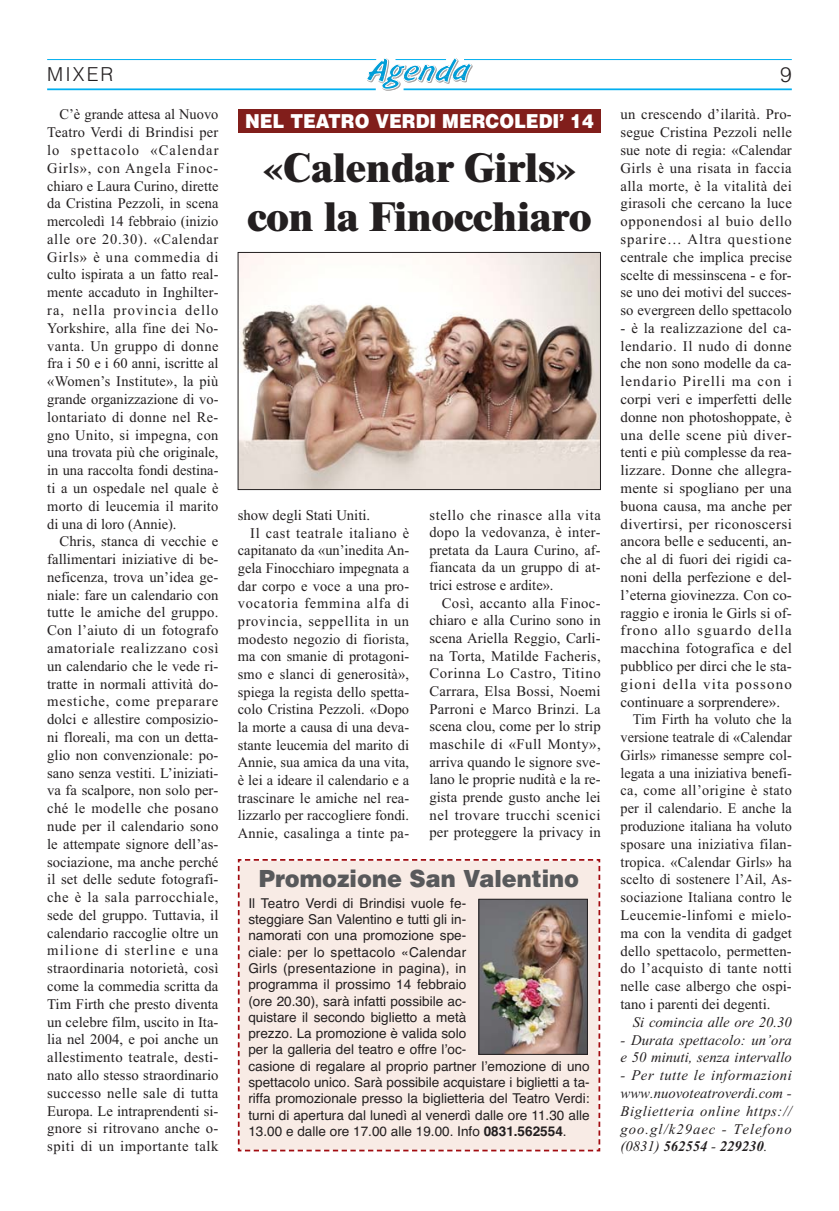
<style>
.page{position:relative;width:839px;height:1211px;background:#fff}
.page>*{position:absolute;margin:0;border:0;box-sizing:border-box;transform-origin:0 0}
.t1{font:800 40.25px/48.3px "Times";color:#231f20;text-align:center}
.t2{font:900 23.62px "Helvetica";color:#58595b;scale:.95 1}
.t3{font:300 21px "Helvetica";color:#231f20}
.t4{font:900 19.25px "Helvetica";color:#fff;scale:.92 1}
.t5{font:300 19.25px "Helvetica";letter-spacing:.11em;color:#231f20}
.t6{font:14.7px/17.8px "Times New Roman";letter-spacing:.005em;color:#231f20;text-align:justify}
.t7{font:italic 14.7px/17.8px "Times New Roman";letter-spacing:.005em;color:#231f20}
.t8{font:14.7px "Times New Roman";letter-spacing:.03em;color:#231f20}
.t9{font:14.7px "Times New Roman";letter-spacing:.075em;color:#231f20}
.t10{font:14.7px "Times New Roman";letter-spacing:.05em;color:#231f20}
.t11{font:14.7px "Times New Roman";letter-spacing:.025em;color:#231f20}
.t12{font:14.7px "Times New Roman";letter-spacing:.045em;color:#231f20}
.t13{font:14.7px "Times New Roman";letter-spacing:.035em;color:#231f20}
.t14{font:14.7px "Times New Roman";letter-spacing:.055em;color:#231f20}
.t15{font:14.7px "Times New Roman";letter-spacing:.06em;color:#231f20}
.t16{font:13.65px/16.3px "Helvetica";color:#231f20}
.s1{font-weight:700}
</style>
<div class="page">
<hr style="left:403px;top:88px;width:388px;height:2px;background:#00aeef">
<hr style="left:47px;top:88px;width:328px;height:2px;background:#00aeef">
<hr style="left:464px;top:59px;width:327px;height:1px;background:#00aeef">
<hr style="left:47px;top:59px;width:329px;height:1px;background:#00aeef">
<svg style="left:366px;top:58px;width:106px;height:33px"></svg>
<img style="left:240px;top:254px;width:358px;height:234px">
<div style="left:238px;top:252px;width:362px;height:238px;border:1px solid #231f20"></div>
<div style="left:238px;top:109px;width:362px;height:24px;background:#811e1b"></div>
<div style="left:237px;top:859px;width:364px;height:293px;background:#f8ebe5"></div>
<img style="left:480px;top:901px;width:105px;height:151px">
<div style="left:478px;top:899px;width:109px;height:155px;border:1px solid #231f20"></div>
<h3 class="t5" style="left:47px;top:67px;width:68px">MIXER</h3>
<h3 class="t3" style="left:780px;top:66px;width:13px">9</h3>
<p class="t6" style="left:47px;top:107px;width:173px;text-indent:12px">C’è grande attesa al Nuovo Teatro Verdi di Brindisi per lo spettacolo «Calendar Girls», con Angela Finoc&shy;chiaro e Laura Curino, dirette da Cristina Pezzoli, in scena mercoledì 14 febbraio (inizio alle ore 20.30). «Calendar Girls» è una commedia di culto ispirata a un fatto real&shy;mente accaduto in Inghilter&shy;ra, nella provincia dello Yorkshire, alla fine dei No&shy;vanta. Un gruppo di donne fra i 50 e i 60 anni, iscritte al «Women’s Institute», la più grande organizzazione di vo&shy;lontariato di donne nel Re&shy;gno Unito, si impegna, con una trovata più che originale, in una raccolta fondi destina&shy;ti a un ospedale nel quale è morto di leucemia il marito di una di loro (Annie).</p>
<p class="t6" style="left:47px;top:534px;width:173px;text-indent:12px">Chris, stanca di vecchie e fallimentari iniziative di be&shy;neficenza, trova un’idea ge&shy;niale: fare un calendario con tutte le amiche del gruppo.<br>Con l’aiuto di un fotografo amatoriale realizzano così un calendario che le vede ri&shy;tratte in normali attività do&shy;mestiche, come preparare dolci e allestire composizio&shy;ni floreali, ma con un detta&shy;glio non convenzionale: po&shy;sano senza vestiti. L’iniziati&shy;va fa scalpore, non solo per&shy;ché le modelle che posano nude per il calendario sono le attempate signore dell’as&shy;sociazione, ma anche perché il set delle sedute fotografi&shy;che è la sala parrocchiale, sede del gruppo. Tuttavia, il calendario raccoglie oltre un milione di sterline e una straordinaria notorietà, così come la commedia scritta da Tim Firth che presto diventa un celebre film, uscito in Ita&shy;lia nel 2004, e poi anche un allestimento teatrale, desti&shy;nato allo stesso straordinario successo nelle sale di tutta Europa. Le intraprendenti si&shy;gnore si ritrovano anche o&shy;spiti di un importante talk</p>
<p class="t6" style="left:620px;top:107px;width:173px">un crescendo d’ilarità. Pro&shy;segue Cristina Pezzoli nelle sue note di regia: «Calendar Girls è una risata in faccia alla morte, è la vitalità dei girasoli che cercano la luce opponendosi al buio dello sparire… Altra questione centrale che implica precise scelte di messinscena - e for&shy;se uno dei motivi del succes&shy;so evergreen dello spettacolo</p>
<p class="t11" style="left:620px;top:323px;width:173px">- è la realizzazione del ca-</p>
<p class="t13" style="left:620px;top:340px;width:173px">lendario. Il nudo di donne</p>
<p class="t6" style="left:620px;top:356px;width:173px">che non sono modelle da ca-</p>
<p class="t15" style="left:620px;top:376px;width:173px">lendario Pirelli ma con i</p>
<p class="t6" style="left:620px;top:391px;width:173px">corpi veri e imperfetti delle</p>
<p class="t6" style="left:620px;top:409px;width:173px">donne non photoshoppate, è</p>
<p class="t8" style="left:620px;top:429px;width:173px">una delle scene più diver-</p>
<p class="t6" style="left:620px;top:445px;width:173px">tenti e più complesse da rea-</p>
<p class="t6" style="left:620px;top:463px;width:173px">lizzare. Donne che allegra-</p>
<p class="t6" style="left:620px;top:480px;width:173px">mente si spogliano per una</p>
<p class="t6" style="left:620px;top:498px;width:173px">buona causa, ma anche per</p>
<p class="t8" style="left:620px;top:518px;width:173px">divertirsi, per riconoscersi</p>
<p class="t6" style="left:620px;top:534px;width:173px">ancora belle e seducenti, an-</p>
<p class="t6" style="left:620px;top:551px;width:173px">che al di fuori dei rigidi ca-</p>
<p class="t6" style="left:620px;top:569px;width:173px">noni della perfezione e del-</p>
<p class="t6" style="left:620px;top:587px;width:173px">l’eterna giovinezza. Con co-</p>
<p class="t6" style="left:620px;top:605px;width:173px">raggio e ironia le Girls si of-</p>
<p class="t9" style="left:620px;top:625px;width:173px">frono allo sguardo della</p>
<p class="t6" style="left:620px;top:640px;width:173px">macchina fotografica e del</p>
<p class="t6" style="left:620px;top:658px;width:173px">pubblico per dirci che le sta-</p>
<p class="t9" style="left:620px;top:678px;width:173px">gioni della vita possono</p>
<p class="t6" style="left:620px;top:694px;width:161px">continuare a sorprendere».</p>
<p class="t6" style="left:632px;top:712px;width:160px">Tim Firth ha voluto che la</p>
<p class="t6" style="left:620px;top:729px;width:173px">versione teatrale di «Calendar</p>
<p class="t6" style="left:620px;top:747px;width:173px">Girls» rimanesse sempre col-</p>
<p class="t6" style="left:620px;top:765px;width:173px">legata a una iniziativa benefi-</p>
<p class="t8" style="left:620px;top:785px;width:173px">ca, come all’origine è stato</p>
<p class="t6" style="left:620px;top:800px;width:173px">per il calendario. E anche la</p>
<p class="t6" style="left:620px;top:818px;width:173px">produzione italiana ha voluto</p>
<p class="t6" style="left:620px;top:836px;width:173px">sposare una iniziativa filan-</p>
<p class="t6" style="left:620px;top:854px;width:173px">tropica. «Calendar Girls» ha</p>
<p class="t6" style="left:620px;top:872px;width:173px">scelto di sostenere l’Ail, As-</p>
<p class="t6" style="left:620px;top:889px;width:173px">sociazione Italiana contro le</p>
<p class="t8" style="left:620px;top:909px;width:173px">Leucemie-linfomi e mielo-</p>
<p class="t6" style="left:620px;top:925px;width:173px">ma con la vendita di gadget</p>
<p class="t6" style="left:620px;top:943px;width:173px">dello spettacolo, permetten-</p>
<p class="t8" style="left:620px;top:963px;width:173px">do l’acquisto di tante notti</p>
<p class="t6" style="left:620px;top:978px;width:173px">nelle case albergo che ospi-</p>
<p class="t6" style="left:620px;top:996px;width:151px">tano i parenti dei degenti.</p>
<p class="t7" style="left:632px;top:1014px;width:160px">Si comincia alle ore 20.30</p>
<p class="t7" style="left:620px;top:1032px;width:173px">- Durata spettacolo: un’ora e 50 minuti, senza intervallo</p>
<p class="t7" style="left:620px;top:1067px;width:173px;text-align:justify">- Per tutte le informazioni www.nuovoteatroverdi.com - Biglietteria online https:// goo.gl/k29aec - Telefono (0831) <span class="s1">562554</span> - <span class="s1">229230</span>.</p>
<h3 class="t4" style="left:245px;top:115px;width:380px">NEL TEATRO VERDI MERCOLEDI’ 14</h3>
<h1 class="t1" style="left:247px;top:147px;width:345px">«Calendar Girls» con la Finocchiaro</h1>
<p class="t6" style="left:429px;top:507px;width:173px">stello che rinasce alla vita dopo la vedovanza, è inter&shy;pretata da Laura Curino, af&shy;fiancata da un gruppo di at&shy;trici estrose e ardite».</p>
<p class="t6" style="left:429px;top:595px;width:173px;text-indent:12px">Così, accanto alla Finoc&shy;chiaro e alla Curino sono in scena Ariella Reggio, Carli&shy;na Torta, Matilde Facheris, Corinna Lo Castro, Titino Carrara, Elsa Bossi, Noemi Parroni e Marco Brinzi. La scena clou, come per lo strip maschile di «Full Monty», arriva quando le signore sve&shy;lano le proprie nudità e la re&shy;gista prende gusto anche lei nel trovare trucchi scenici per proteggere la privacy in</p>
<p class="t6" style="left:238px;top:507px;width:134px">show degli Stati Uniti.</p>
<p class="t12" style="left:250px;top:527px;width:160px">Il cast teatrale italiano è</p>
<p class="t6" style="left:238px;top:543px;width:173px">capitanato da «un’inedita An-</p>
<p class="t6" style="left:238px;top:560px;width:173px">gela Finocchiaro impegnata a</p>
<p class="t6" style="left:238px;top:578px;width:173px">dar corpo e voce a una pro-</p>
<p class="t14" style="left:238px;top:598px;width:173px">vocatoria femmina alfa di</p>
<p class="t10" style="left:238px;top:616px;width:173px">provincia, seppellita in un</p>
<p class="t6" style="left:238px;top:631px;width:173px">modesto negozio di fiorista,</p>
<p class="t6" style="left:238px;top:649px;width:173px">ma con smanie di protagoni-</p>
<p class="t6" style="left:238px;top:666px;width:173px">smo e slanci di generosità»,</p>
<p class="t6" style="left:238px;top:684px;width:173px">spiega la regista dello spetta-</p>
<p class="t6" style="left:238px;top:701px;width:173px">colo Cristina Pezzoli. «Dopo</p>
<p class="t6" style="left:238px;top:719px;width:173px">la morte a causa di una deva-</p>
<p class="t6" style="left:238px;top:737px;width:173px">stante leucemia del marito di</p>
<p class="t6" style="left:238px;top:754px;width:173px">Annie, sua amica da una vita,</p>
<p class="t6" style="left:238px;top:772px;width:173px">è lei a ideare il calendario e a</p>
<p class="t6" style="left:238px;top:790px;width:173px">trascinare le amiche nel rea-</p>
<p class="t6" style="left:238px;top:807px;width:173px">lizzarlo per raccogliere fondi.</p>
<p class="t6" style="left:238px;top:825px;width:173px">Annie, casalinga a tinte pa-</p>
<h2 class="t2" style="left:259px;top:869px;width:338px">Promozione San Valentino</h2>
<p class="t16" style="left:248px;top:896px;width:343px">Il Teatro Verdi di Brindisi vuole fe-<br>steggiare San Valentino e tutti gli in-<br>namorati con una promozione spe-<br>ciale: per lo spettacolo «Calendar<br>Girls (presentazione in pagina), in<br>programma il prossimo 14 febbraio<br>(ore 20.30), sarà infatti possibile ac-<br>quistare il secondo biglietto a metà<br>prezzo. La promozione è valida solo<br>per la galleria del teatro e offre lʼoc-<br>casione di regalare al proprio partner lʼemozione di uno spettacolo unico. Sarà possibile acquistare i biglietti a ta&shy;riffa promozionale presso la biglietteria del Teatro Verdi: turni di apertura dal lunedì al venerdì dalle ore 11.30 alle 13.00 e dalle ore 17.00 alle 19.00. Info <span class="s1">0831.562554</span>.</p>
</div>
